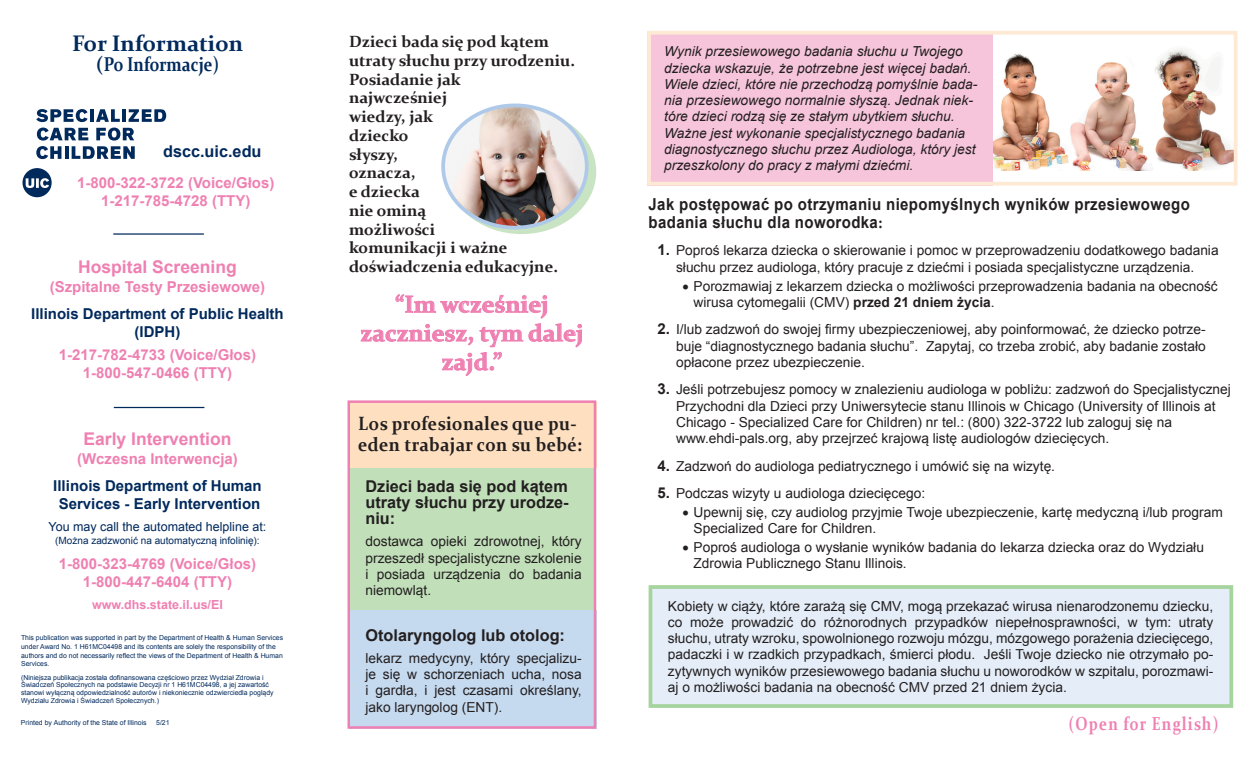
<style>
.page{position:relative;width:1260px;height:765px;background:#fff}
.page>*{position:absolute;margin:0;border:0;box-sizing:border-box;transform-origin:0 0}
.t1{font:700 23.75px/28.8px "Constantia";color:#ef80b2;text-align:center}
.t2{font:700 22.5px "Constantia";color:#00295c}
.t3{font:700 20px "Constantia";color:#00295c}
.t4{font:700 19.25px/21.2px "Constantia";letter-spacing:.02em;color:#231f20;scale:.91 1}
.t5{font:700 18.75px "Constantia";letter-spacing:.075em;color:#ef80b2;scale:.8 1}
.t6{font:700 17.5px "Arial";color:#ef80b2}
.t7{font:700 16.5px/17.5px "Arial";letter-spacing:.025em;color:#231f20;scale:.91 1}
.t8{font:700 16.25px/18.8px "Constantia";color:#231f20}
.t9{font:700 16.25px/16.2px "Arial";color:#231f20;text-align:justify}
.t10{font:700 16.25px "Arial";color:#00295c}
.t11{font:700 15px "Arial";color:#ef80b2}
.t12{font:700 15px/18px "Arial";color:#00295c;text-align:center}
.t13{font:13.75px/16.2px "Arial";color:#231f20}
.t14{font:italic 13.75px/16.2px "Arial";color:#231f20}
.t15{font:12.5px "Arial";color:#00295c}
.t16{font:700 12.5px "Arial";color:#ef80b2}
.t17{font:10px "Arial";color:#00295c}
.t18{font:6.88px/8.8px "Arial";color:#00295c}
.t19{font:6.88px "Arial";color:#002a5c}
.s1{font-family:"Constantia"}
.s2{font-weight:700;font-size:15px}
.s3{font-weight:700}
</style>
<div class="page">
<img style="left:993px;top:49px;width:240px;height:122px">
<div style="left:647px;top:31px;width:346px;height:155px;background:#f7c5db"></div>
<div style="left:647px;top:31px;width:591px;height:155px;border:4px solid #feead4"></div>
<div style="left:447px;top:109px;width:149px;height:125px;background:#c9e4c2;border-radius:50%"></div>
<img style="left:445px;top:108px;width:142px;height:120px">
<div style="left:441px;top:103px;width:148px;height:127px;border:4px solid #afcae9;border-radius:50%"></div>
<svg style="left:360px;top:294px;width:222px;height:82px"></svg>
<hr style="left:113px;top:233px;width:91px;height:2px;background:#00295c">
<hr style="left:114px;top:407px;width:90px;height:1px;background:#00295c">
<div style="left:349px;top:462px;width:247px;height:151px;background:#c1e0b9"></div>
<div style="left:349px;top:401px;width:248px;height:66px;background:#fee0c0"></div>
<div style="left:349px;top:610px;width:248px;height:119px;background:#c5d9ef"></div>
<div style="left:348px;top:400px;width:248px;height:329px;border:2px solid #ef80b2"></div>
<div style="left:649px;top:585px;width:584px;height:123px;background:#e5eef8;border:4px solid #a6d49e"></div>
<svg style="left:23px;top:168px;width:29px;height:29px"></svg>
<svg style="left:36px;top:109px;width:52px;height:13px"></svg>
<hr style="left:90px;top:109px;width:4px;height:13px;background:#00295c">
<svg style="left:96px;top:109px;width:24px;height:13px"></svg>
<hr style="left:122px;top:109px;width:4px;height:13px;background:#00295c">
<svg style="left:129px;top:109px;width:37px;height:13px"></svg>
<svg style="left:36px;top:128px;width:99px;height:31px"></svg>
<p class="t2" style="left:72px;top:27px;width:173px">For Information</p>
<p class="t3" style="left:96px;top:50px;width:125px">(Po Informacje)</p>
<p class="t10" style="left:163px;top:140px;width:100px">dscc.uic.edu</p>
<p class="t11" style="left:77px;top:173px;width:199px">1-800-322-3722 (Voice/Głos)</p>
<p class="t11" style="left:101px;top:191px;width:151px">1-217-785-4728 (TTY)</p>
<p class="t6" style="left:78px;top:255px;width:160px">Hospital Screening</p>
<p class="t11" style="left:50px;top:277px;width:217px">(Szpitalne Testy Przesiewowe)</p>
<p class="t12" style="left:31px;top:305px;width:254px">Illinois Department of Public Health (IDPH)</p>
<p class="t11" style="left:59px;top:344px;width:199px">1-217-782-4733 (Voice/Głos)</p>
<p class="t11" style="left:83px;top:362px;width:151px">1-800-547-0466 (TTY)</p>
<p class="t6" style="left:84px;top:427px;width:149px">Early Intervention</p>
<p class="t11" style="left:77px;top:449px;width:162px">(Wczesna Interwencja)</p>
<p class="t12" style="left:53px;top:477px;width:210px">Illinois Department of Human</p>
<p class="t12" style="left:59px;top:495px;width:203px">Services - Early Intervention</p>
<p class="t15" style="left:49px;top:519px;width:219px">You may call the automated helpline at:</p>
<p class="t17" style="left:55px;top:534px;width:206px">(Można zadzwonić na automatyczną infolinię):</p>
<p class="t11" style="left:59px;top:553px;width:199px">1-800-323-4769 (Voice/Głos)</p>
<p class="t11" style="left:83px;top:571px;width:151px">1-800-447-6404 (TTY)</p>
<p class="t16" style="left:92px;top:596px;width:132px">www.dhs.state.il.us/EI</p>
<p class="t18" style="left:21px;top:633px;width:264px">This publication was supported in part by the Department of Health &amp; Human Services under Award No. 1 H61MC04498 and its contents are solely the responsibility of the authors and do not necessarily reflect the views of the Department of Health &amp; Human Services.</p>
<p class="t18" style="left:21px;top:673px;width:254px;line-height:7.5px">(Niniejsza publikacja została dofinansowana częściowo przez Wydział Zdrowia i<br>Świadczeń Społecznych na podstawie Decyzji nr 1 H61MC04498, a jej zawartość stanowi wyłączną odpowiedzialność autorów i niekoniecznie odzwierciedla poglądy</p>
<p class="t18" style="left:21px;top:697px;width:139px">Wydziału Zdrowia i Świadczeń Społecznych.)</p>
<p class="t19" style="left:21px;top:718px;width:127px">Printed by Authority of the State of Illinois</p>
<p class="t19" style="left:156px;top:718px;width:15px">5/21</p>
<p class="t8" style="left:349px;top:31px;width:227px">Dzieci bada się pod kątem utraty słuchu przy urodzeniu.<br>Posiadanie jak<br>najwcześniej<br>wiedzy, jak<br>dziecko<br>słyszy,<br>oznacza,<br>e dziecka<br>nie ominą<br>możliwości<br>komunikacji i ważne doświadczenia edukacyjne.</p>
<p class="t1" style="left:360px;top:289px;width:225px">“Im wcześniej zaczniesz, tym dalej zajd.”</p>
<p class="t4" style="left:358px;top:411px;width:248px">Los profesionales que pu&shy;eden trabajar con su bebé:</p>
<p class="t9" style="left:366px;top:479px;width:205px">Dzieci bada się pod kątem utraty słuchu przy urodze&shy;niu:</p>
<p class="t13" style="left:366px;top:534px;width:218px;text-align:justify">dostawca opieki zdrowotnej, który przeszedł specjalistyczne szkolenie i posiada urządzenia do badania niemowląt.</p>
<p class="t9" style="left:366px;top:628px;width:201px">Otolaryngolog lub otolog:</p>
<p class="t13" style="left:366px;top:650px;width:218px;text-align:justify">lekarz medycyny, który specjalizu&shy;je się w schorzeniach ucha, nosa i gardła, i jest czasami określany, jako laryngolog (ENT).</p>
<p class="t14" style="left:664px;top:44px;width:315px">Wynik przesiewowego badania słuchu u Twojego dziecka wskazuje, że potrzebne jest więcej badań.<br>Wiele dzieci, które nie przechodzą pomyślnie bada&shy;nia przesiewowego normalnie słyszą. Jednak niek&shy;tóre dzieci rodzą się ze stałym ubytkiem słuchu.<br>Ważne jest wykonanie specjalistycznego badania diagnostycznego słuchu przez Audiologa, który jest przeszkolony do pracy z małymi dziećmi.</p>
<p class="t7" style="left:649px;top:196px;width:596px">Jak postępować po otrzymaniu niepomyślnych wyników przesiewowego badania słuchu dla noworodka<span class="s1">:</span></p>
<p class="t13" style="left:657px;top:243px;width:563px;text-align:center"><span class="s2">1.</span> Poproś lekarza dziecka o skierowanie i pomoc w przeprowadzeniu dodatkowego badania słuchu przez audiologa, który pracuje z dziećmi i posiada specjalistyczne urządzenia.</p>
<p class="t13" style="left:694px;top:278px;width:526px;text-indent:-11px">• Porozmawiaj z lekarzem dziecka o możliwości przeprowadzenia badania na obecność wirusa cytomegalii (CMV) <span class="s3">przed 21 dniem życia</span>.</p>
<p class="t13" style="left:676px;top:321px;width:531px;text-align:justify;text-indent:-19px"><span class="s2">2.</span> I/lub zadzwoń do swojej firmy ubezpieczeniowej, aby poinformować, że dziecko potrze&shy;buje “diagnostycznego badania słuchu”. Zapytaj, co trzeba zrobić, aby badanie zostało opłacone przez ubezpieczenie.</p>
<p class="t13" style="left:676px;top:381px;width:556px;text-indent:-19px"><span class="s2">3.</span> Jeśli potrzebujesz pomocy w znalezieniu audiologa w pobliżu: zadzwoń do Specjalistycznej Przychodni dla Dzieci przy Uniwersytecie stanu Illinois w Chicago (University of Illinois at Chicago - Specialized Care for Children) nr tel.: (800) 322-3722 lub zaloguj się na www.ehdi-pals.org, aby przejrzeć krajową listę audiologów dziecięcych.</p>
<p class="t13" style="left:657px;top:458px;width:399px"><span class="s2">4.</span> Zadzwoń do audiologa pediatrycznego i umówić się na wizytę.</p>
<p class="t13" style="left:657px;top:485px;width:269px"><span class="s2">5.</span> Podczas wizyty u audiologa dziecięcego:</p>
<p class="t13" style="left:694px;top:504px;width:531px;text-indent:-11px">• Upewnij się, czy audiolog przyjmie Twoje ubezpieczenie, kartę medyczną i/lub program<br>Specialized Care for Children.</p>
<p class="t13" style="left:694px;top:539px;width:512px;text-indent:-11px">• Poproś audiologa o wysłanie wyników badania do lekarza dziecka oraz do Wydziału<br>Zdrowia Publicznego Stanu Illinois.</p>
<p class="t13" style="left:668px;top:598px;width:547px;text-align:justify">Kobiety w ciąży, które zarażą się CMV, mogą przekazać wirusa nienarodzonemu dziecku, co może prowadzić do różnorodnych przypadków niepełnosprawności, w tym: utraty słuchu, utraty wzroku, spowolnionego rozwoju mózgu, mózgowego porażenia dziecięcego, padaczki i w rzadkich przypadkach, śmierci płodu. Jeśli Twoje dziecko nie otrzymało po&shy;zytywnych wyników przesiewowego badania słuchu u noworodków w szpitalu, porozmawi&shy;aj o możliwości badania na obecność CMV przed 21 dniem życia.</p>
<p class="t5" style="left:1068px;top:711px;width:189px">(Open for English)</p>
</div>
